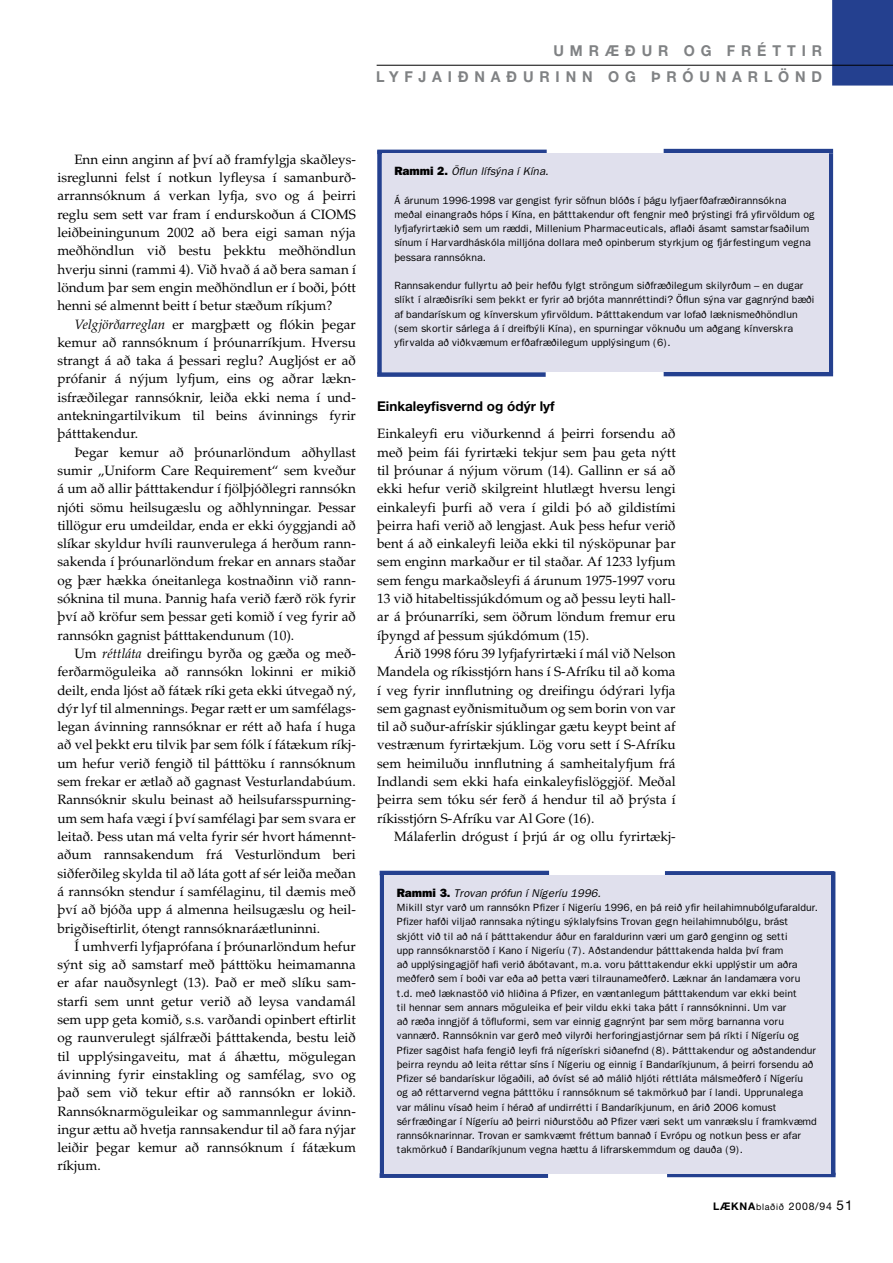
<style>
.page{position:relative;width:893px;height:1263px;background:#fff}
.page>*{position:absolute;margin:0;border:0;box-sizing:border-box;transform-origin:0 0}
.t1{font:700 15px/25.5px "Helvetica Neue";letter-spacing:.415em;color:#808284;text-align:right;scale:.95 1}
.t2{font:13.5px/18.3px "Palatino";color:#000;text-align:justify}
.t3{font:700 13.5px "Helvetica Neue";color:#000}
.t4{font:italic 11.25px "Franklin Gothic";color:#000}
.t5{font:10.5px/14.2px "Franklin Gothic";color:#000}
.t6{font:10.5px "Helvetica Neue";letter-spacing:.075em;color:#000}
.s1{font-style:italic}
.s2{font-weight:800;font-style:normal;font-size:12px}
.s3{font-weight:700}
.s4{font-size:9px}
.s5{font-size:13.5px}
</style>
<div class="page">
<div style="left:377px;top:372px;width:169px;height:5px;background:#24408f"></div>
<div style="left:377px;top:151px;width:5px;height:223px;background:#24408f"></div>
<hr style="left:829px;top:153px;width:4px;height:219px;background:#24408f">
<hr style="left:664px;top:372px;width:169px;height:4px;background:#24408f">
<hr style="left:664px;top:149px;width:169px;height:4px;background:#24408f">
<hr style="left:377px;top:150px;width:170px;height:4px;background:#24408f">
<div style="left:382px;top:153px;width:446px;height:219px;background:#e0e0ed"></div>
<div style="left:380px;top:1173px;width:168px;height:5px;background:#24408f"></div>
<hr style="left:380px;top:874px;width:4px;height:300px;background:#24408f">
<hr style="left:831px;top:872px;width:4px;height:303px;background:#24408f">
<svg style="left:667px;top:1173px;width:169px;height:4px"></svg>
<svg style="left:665px;top:871px;width:169px;height:4px"></svg>
<hr style="left:380px;top:871px;width:169px;height:4px;background:#24408f">
<div style="left:384px;top:875px;width:447px;height:298px;background:#e0e0ed"></div>
<div style="left:832px;top:0;width:61px;height:86px;background:#24408f"></div>
<hr style="left:377px;top:65px;width:516px;height:1px;background:#000">
<p class="t1" style="left:376px;top:38px;width:471px">UMRÆÐUR OG FRÉTTIR<br>LYFJAIÐNAÐURINN OG ÞRÓUNARLÖND</p>
<p class="t2" style="left:57px;top:150px;width:300px;text-indent:17px">Enn einn anginn af því að framfylgja skaðleys&shy;isreglunni felst í notkun lyfleysa í samanburð&shy;arrannsóknum á verkan lyfja, svo og á þeirri reglu sem sett var fram í endurskoðun á CIOMS leiðbeiningunum 2002 að bera eigi saman nýja meðhöndlun við bestu þekktu meðhöndlun hverju sinni (rammi 4). Við hvað á að bera saman í löndum þar sem engin meðhöndlun er í boði, þótt henni sé almennt beitt í betur stæðum ríkjum?</p>
<p class="t2" style="left:57px;top:315px;width:300px;text-indent:17px"><span class="s1">Velgjörðarreglan</span> er margþætt og flókin þegar kemur að rannsóknum í þróunarríkjum. Hversu strangt á að taka á þessari reglu? Augljóst er að prófanir á nýjum lyfjum, eins og aðrar lækn&shy;isfræðilegar rannsóknir, leiða ekki nema í und&shy;antekningartilvikum til beins ávinnings fyrir þátttakendur.</p>
<p class="t2" style="left:57px;top:443px;width:300px;text-indent:17px">Þegar kemur að þróunarlöndum aðhyllast sumir „Uniform Care Requirement“ sem kveður á um að allir þátttakendur í fjölþjóðlegri rannsókn njóti sömu heilsugæslu og aðhlynningar. Þessar tillögur eru umdeildar, enda er ekki óyggjandi að slíkar skyldur hvíli raunverulega á herðum rann&shy;sakenda í þróunarlöndum frekar en annars staðar og þær hækka óneitanlega kostnaðinn við rann&shy;sóknina til muna. Þannig hafa verið færð rök fyrir því að kröfur sem þessar geti komið í veg fyrir að rannsókn gagnist þátttakendunum (10).</p>
<p class="t2" style="left:57px;top:644px;width:300px;text-indent:17px">Um <span class="s1">réttláta</span> dreifingu byrða og gæða og með&shy;ferðarmöguleika að rannsókn lokinni er mikið deilt, enda ljóst að fátæk ríki geta ekki útvegað ný, dýr lyf til almennings. Þegar rætt er um samfélags&shy;legan ávinning rannsóknar er rétt að hafa í huga að vel þekkt eru tilvik þar sem fólk í fátækum ríkj&shy;um hefur verið fengið til þátttöku í rannsóknum sem frekar er ætlað að gagnast Vesturlandabúum.<br>Rannsóknir skulu beinast að heilsufarsspurning&shy;um sem hafa vægi í því samfélagi þar sem svara er leitað. Þess utan má velta fyrir sér hvort hámennt&shy;aðum rannsakendum frá Vesturlöndum beri siðferðileg skylda til að láta gott af sér leiða meðan á rannsókn stendur í samfélaginu, til dæmis með því að bjóða upp á almenna heilsugæslu og heil&shy;brigðiseftirlit, ótengt rannsóknaráætluninni.</p>
<p class="t2" style="left:57px;top:937px;width:300px;text-indent:17px">Í umhverfi lyfjaprófana í þróunarlöndum hefur sýnt sig að samstarf með þátttöku heimamanna er afar nauðsynlegt (13). Það er með slíku sam&shy;starfi sem unnt getur verið að leysa vandamál sem upp geta komið, s.s. varðandi opinbert eftirlit og raunverulegt sjálfræði þátttakenda, bestu leið til upplýsingaveitu, mat á áhættu, mögulegan ávinning fyrir einstakling og samfélag, svo og það sem við tekur eftir að rannsókn er lokið.<br>Rannsóknarmöguleikar og sammannlegur ávinn&shy;ingur ættu að hvetja rannsakendur til að fara nýjar leiðir þegar kemur að rannsóknum í fátækum ríkjum.</p>
<p class="t4" style="left:394px;top:165px;width:156px"><span class="s2">Rammi 2.</span> Öflun lífsýna í Kína.</p>
<p class="t5" style="left:394px;top:193px;width:422px">Á árunum 1996-1998 var gengist fyrir söfnun blóðs í þágu lyfjaerfðafræðirannsókna meðal einangraðs hóps í Kína, en þátttakendur oft fengnir með þrýstingi frá yfirvöldum og lyfjafyrirtækið sem um ræddi, Millenium Pharmaceuticals, aflaði ásamt samstarfsaðilum sínum í Harvardháskóla milljóna dollara með opinberum styrkjum og fjárfestingum vegna þessara rannsókna.</p>
<p class="t5" style="left:394px;top:278px;width:422px">Rannsakendur fullyrtu að þeir hefðu fylgt ströngum siðfræðilegum skilyrðum – en dugar slíkt í alræðisríki sem þekkt er fyrir að brjóta mannréttindi? Öflun sýna var gagnrýnd bæði af bandarískum og kínverskum yfirvöldum. Þátttakendum var lofað læknismeðhöndlun (sem skortir sárlega á í dreifbýli Kína), en spurningar vöknuðu um aðgang kínverskra yfirvalda að viðkvæmum erfðafræðilegum upplýsingum (6).</p>
<p class="t3" style="left:377px;top:398px;width:179px">Einkaleyfisvernd og ódýr lyf</p>
<p class="t2" style="left:377px;top:425px;width:300px">Einkaleyfi eru viðurkennd á þeirri forsendu að með þeim fái fyrirtæki tekjur sem þau geta nýtt til þróunar á nýjum vörum (14). Gallinn er sá að ekki hefur verið skilgreint hlutlægt hversu lengi einkaleyfi þurfi að vera í gildi þó að gildistími þeirra hafi verið að lengjast. Auk þess hefur verið bent á að einkaleyfi leiða ekki til nýsköpunar þar sem enginn markaður er til staðar. Af 1233 lyfjum sem fengu markaðsleyfi á árunum 1975-1997 voru 13 við hitabeltissjúkdómum og að þessu leyti hall&shy;ar á þróunarríki, sem öðrum löndum fremur eru íþyngd af þessum sjúkdómum (15).</p>
<p class="t2" style="left:377px;top:644px;width:300px;text-indent:17px">Árið 1998 fóru 39 lyfjafyrirtæki í mál við Nelson Mandela og ríkisstjórn hans í S-Afríku til að koma í veg fyrir innflutning og dreifingu ódýrari lyfja sem gagnast eyðnismituðum og sem borin von var til að suður-afrískir sjúklingar gætu keypt beint af vestrænum fyrirtækjum. Lög voru sett í S-Afríku sem heimiluðu innflutning á samheitalyfjum frá Indlandi sem ekki hafa einkaleyfislöggjöf. Meðal þeirra sem tóku sér ferð á hendur til að þrýsta í ríkisstjórn S-Afríku var Al Gore (16).</p>
<p class="t2" style="left:394px;top:827px;width:283px">Málaferlin drógust í þrjú ár og ollu fyrirtækj-</p>
<p class="t4" style="left:397px;top:886px;width:206px"><span class="s2">Rammi 3.</span> Trovan prófun í Nígeríu 1996.</p>
<p class="t5" style="left:397px;top:900px;width:423px">Mikill styr varð um rannsókn Pfizer í Nigeríu 1996, en þá reið yfir heilahimnubólgufaraldur.<br>Pfizer hafði viljað rannsaka nýtingu sýklalyfsins Trovan gegn heilahimnubólgu, brást skjótt við til að ná í þátttakendur áður en faraldurinn væri um garð genginn og setti<br>upp rannsóknarstöð í Kano í Nigeríu (7). Aðstandendur þátttakenda halda því fram<br>að upplýsingagjöf hafi verið ábótavant, m.a. voru þátttakendur ekki upplýstir um aðra meðferð sem í boði var eða að þetta væri tilraunameðferð. Læknar án landamæra voru t.d. með læknastöð við hliðina á Pfizer, en væntanlegum þátttakendum var ekki beint<br>til hennar sem annars möguleika ef þeir vildu ekki taka þátt í rannsókninni. Um var<br>að ræða inngjöf á töfluformi, sem var einnig gagnrýnt þar sem mörg barnanna voru vannærð. Rannsóknin var gerð með vilyrði herforingjastjórnar sem þá ríkti í Nígeríu og Pfizer sagðist hafa fengið leyfi frá nígerískri siðanefnd (8). Þátttakendur og aðstandendur þeirra reyndu að leita réttar síns í Nígeriu og einnig í Bandaríkjunum, á þeirri forsendu að Pfizer sé bandarískur lögaðili, að óvíst sé að málið hljóti réttláta málsmeðferð í Nígeríu<br>og að réttarvernd vegna þátttöku í rannsóknum sé takmörkuð þar í landi. Upprunalega var málinu vísað heim í hérað af undirrétti í Bandaríkjunum, en árið 2006 komust sérfræðingar í Nígeríu að þeirri niðurstöðu að Pfizer væri sekt um vanrækslu í framkvæmd rannsóknarinnar. Trovan er samkvæmt fréttum bannað í Evrópu og notkun þess er afar takmörkuð í Bandaríkjunum vegna hættu á lifrarskemmdum og dauða (9).</p>
<p class="t6" style="left:713px;top:1200px;width:141px"><span class="s3">LÆKNA</span><span class="s4">blaðið</span> 2008/94 <span class="s5">51</span></p>
</div>
